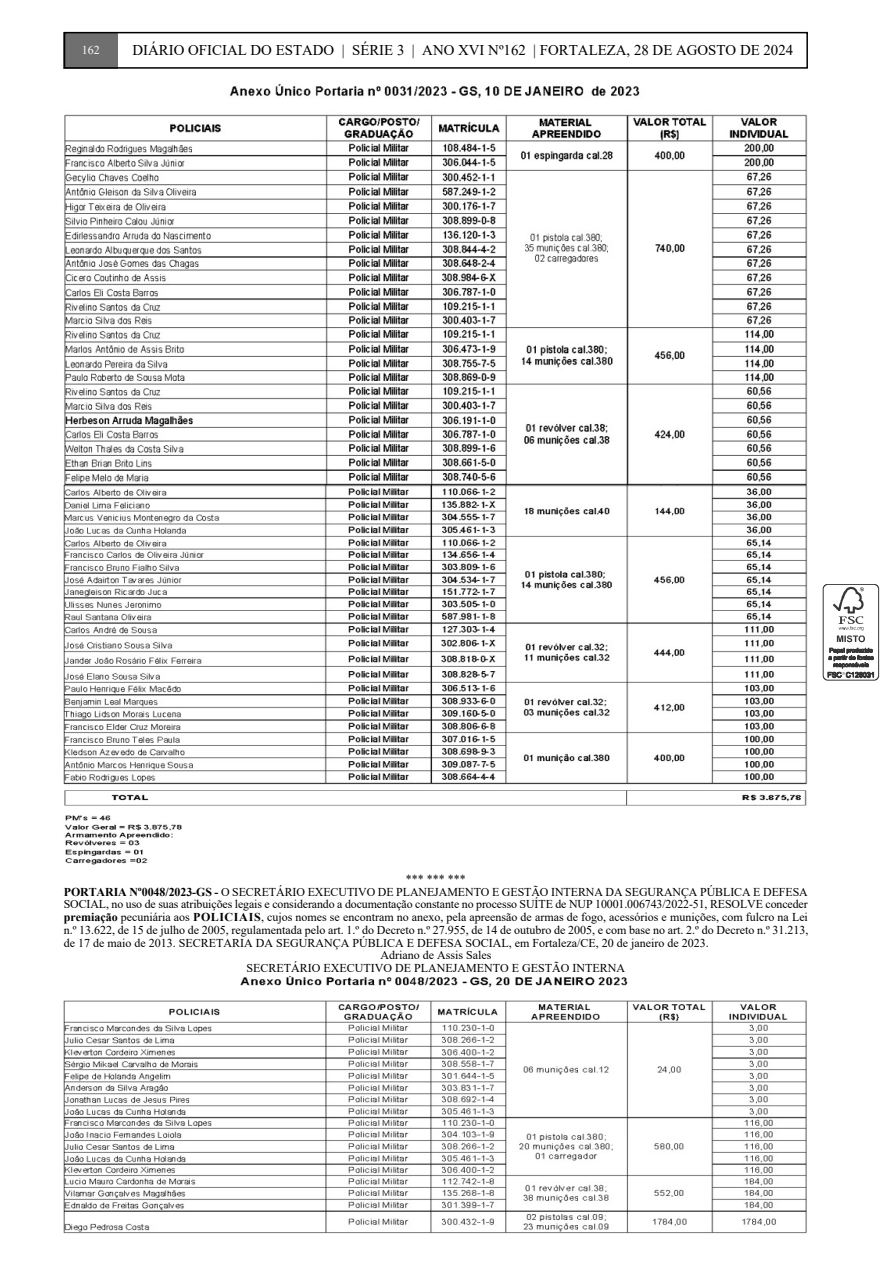
<style>
.page{position:relative;width:893px;height:1263px;background:#fff}
.page>*{position:absolute;margin:0;border:0;box-sizing:border-box;transform-origin:0 0}
.t1{font:14.85px "Times New Roman";color:#000}
.t2{font:12px "Times New Roman";color:#000}
.t3{font:12px "Times New Roman";color:#fff}
.s1{font-weight:700}
</style>
<div class="page">
<div style="left:64px;top:32px;width:54px;height:37px;background:#6f6f6f"></div>
<div style="left:64px;top:32px;width:744px;height:37px;border:2px solid #000"></div>
<svg style="left:823px;top:584px;width:56px;height:96px"></svg>
<img style="left:64px;top:83px;width:744px;height:401px">
<img style="left:64px;top:486px;width:744px;height:299px">
<img style="left:64px;top:791px;width:743px;height:73px">
<img style="left:64px;top:977px;width:743px;height:257px">
<p class="t3" style="left:82px;top:42px;width:19px">162</p>
<p class="t1" style="left:133px;top:40px;width:662px">DIÁRIO OFICIAL DO ESTADO | SÉRIE 3 | ANO XVI Nº162 | FORTALEZA, 28 DE AGOSTO DE 2024</p>
<p class="t2" style="left:406px;top:870px;width:61px">*** *** ***</p>
<p class="t2" style="left:64px;top:883px;width:745px"><span class="s1">PORTARIA Nº0048/2023-GS -</span> O SECRETÁRIO EXECUTIVO DE PLANEJAMENTO E GESTÃO INTERNA DA SEGURANÇA PÚBLICA E DEFESA</p>
<p class="t2" style="left:64px;top:896px;width:745px">SOCIAL, no uso de suas atribuições legais e considerando a documentação constante no processo SUÍTE de NUP 10001.006743/2022-51, RESOLVE conceder</p>
<p class="t2" style="left:64px;top:909px;width:746px"><span class="s1">premiação</span> pecuniária aos <span class="s1">POLICIAIS</span>, cujos nomes se encontram no anexo, pela apreensão de armas de fogo, acessórios e munições, com fulcro na Lei</p>
<p class="t2" style="left:64px;top:921px;width:746px">n.º 13.622, de 15 de julho de 2005, regulamentada pelo art. 1.º do Decreto n.º 27.955, de 14 de outubro de 2005, e com base no art. 2.º do Decreto n.º 31.213,</p>
<p class="t2" style="left:64px;top:934px;width:646px">de 17 de maio de 2013. SECRETARIA DA SEGURANÇA PÚBLICA E DEFESA SOCIAL, em Fortaleza/CE, 20 de janeiro de 2023.</p>
<p class="t2" style="left:380px;top:947px;width:112px">Adriano de Assis Sales</p>
<p class="t2" style="left:247px;top:960px;width:380px">SECRETÁRIO EXECUTIVO DE PLANEJAMENTO E GESTÃO INTERNA</p>
</div>
